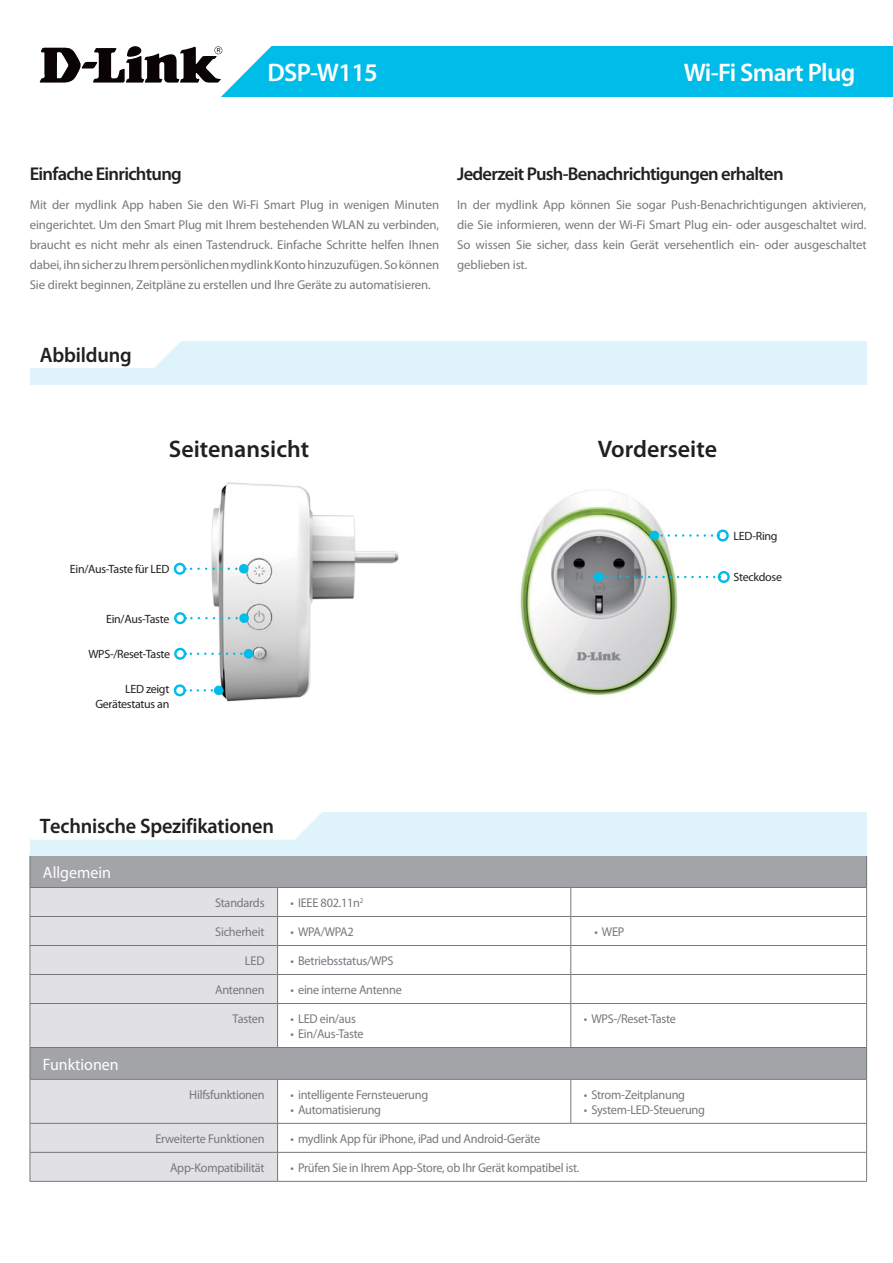
<style>
.page{position:relative;width:893px;height:1263px;background:#fff}
.page>*{position:absolute;margin:0;border:0;box-sizing:border-box;transform-origin:0 0}
.Product_Name__Conten{font:600 25.5px "Myriad Pro";letter-spacing:-.025em;color:#fff}
.Heading_3__No_ToC{font:600 24px "Myriad Pro";color:#231f20}
.Spec_Title{font:600 21px "Myriad Pro";letter-spacing:-.01em;color:#231f20}
.Description_Topic{font:600 18.6px "Myriad Pro";letter-spacing:-.04em;color:#231f20}
.Spec_Section_Header{font:16.5px "Myriad Pro";color:#fff}
.Description_Text{font:12.9px/20px "Myriad Pro";letter-spacing:-.01em;color:#75797d;text-align:justify}
.Spec_Category{font:12.75px "Myriad Pro";letter-spacing:-.02em;color:#75797d}
.t1{font:12px/14.4px "Myriad Pro";letter-spacing:-.025em;color:#231f20;text-align:right}
</style>
<div class="page">
<svg style="left:31px;top:856px;width:835px;height:223px"></svg>
<svg style="left:31px;top:888px;width:247px;height:293px;background:#dad9db"></svg>
<hr style="left:866px;top:856px;width:1px;height:31px;background:#6c7476">
<hr style="left:866px;top:1048px;width:1px;height:31px;background:#6c7476">
<svg style="left:866px;top:1124px;width:1px;height:57px"></svg>
<hr style="left:278px;top:887px;width:293px;height:1px;background:#75797d">
<hr style="left:571px;top:1003px;width:296px;height:1px;background:#75797d">
<hr style="left:278px;top:1003px;width:293px;height:1px;background:#75797d">
<hr style="left:278px;top:1123px;width:293px;height:1px;background:#75797d">
<hr style="left:571px;top:1123px;width:296px;height:1px;background:#75797d">
<hr style="left:278px;top:1152px;width:293px;height:1px;background:#75797d">
<svg style="left:277px;top:1124px;width:1px;height:57px"></svg>
<hr style="left:571px;top:1152px;width:296px;height:1px;background:#75797d">
<hr style="left:30px;top:1048px;width:1px;height:31px;background:#6c7476">
<hr style="left:30px;top:856px;width:1px;height:31px;background:#6c7476">
<hr style="left:278px;top:974px;width:293px;height:1px;background:#75797d">
<hr style="left:30px;top:916px;width:248px;height:1px;background:#75797d">
<hr style="left:30px;top:945px;width:248px;height:1px;background:#75797d">
<hr style="left:30px;top:974px;width:248px;height:1px;background:#75797d">
<hr style="left:30px;top:1004px;width:1px;height:43px;background:#75797d">
<hr style="left:30px;top:1181px;width:248px;height:1px;background:#75797d">
<hr style="left:278px;top:1181px;width:293px;height:1px;background:#75797d">
<hr style="left:571px;top:1181px;width:296px;height:1px;background:#75797d">
<hr style="left:571px;top:887px;width:296px;height:1px;background:#75797d">
<hr style="left:571px;top:974px;width:296px;height:1px;background:#75797d">
<svg style="left:866px;top:888px;width:1px;height:115px"></svg>
<hr style="left:866px;top:1004px;width:1px;height:43px;background:#75797d">
<hr style="left:30px;top:1003px;width:248px;height:1px;background:#75797d">
<hr style="left:30px;top:1047px;width:248px;height:1px;background:#75797d">
<hr style="left:278px;top:1047px;width:293px;height:1px;background:#75797d">
<hr style="left:571px;top:1047px;width:296px;height:1px;background:#6c7476">
<svg style="left:571px;top:888px;width:1px;height:115px"></svg>
<hr style="left:277px;top:1004px;width:1px;height:43px;background:#75797d">
<hr style="left:571px;top:1004px;width:1px;height:43px;background:#75797d">
<hr style="left:278px;top:916px;width:293px;height:1px;background:#75797d">
<hr style="left:571px;top:916px;width:296px;height:1px;background:#75797d">
<hr style="left:278px;top:945px;width:293px;height:1px;background:#75797d">
<hr style="left:571px;top:945px;width:296px;height:1px;background:#75797d">
<hr style="left:571px;top:1079px;width:296px;height:1px;background:#75797d">
<hr style="left:866px;top:1079px;width:1px;height:44px;background:#75797d">
<hr style="left:278px;top:1079px;width:293px;height:1px;background:#75797d">
<hr style="left:571px;top:1079px;width:1px;height:44px;background:#75797d">
<hr style="left:30px;top:887px;width:248px;height:1px;background:#75797d">
<svg style="left:30px;top:888px;width:1px;height:115px"></svg>
<hr style="left:30px;top:1079px;width:248px;height:1px;background:#75797d">
<hr style="left:30px;top:1079px;width:1px;height:44px;background:#75797d">
<hr style="left:30px;top:1123px;width:248px;height:1px;background:#75797d">
<svg style="left:277px;top:888px;width:1px;height:115px"></svg>
<hr style="left:277px;top:1079px;width:1px;height:44px;background:#75797d">
<hr style="left:30px;top:1152px;width:248px;height:1px;background:#75797d">
<svg style="left:30px;top:1123px;width:1px;height:58px"></svg>
<div style="left:30px;top:812px;width:837px;height:44px;background:#dff3fa"></div>
<svg style="left:30px;top:812px;width:292px;height:28px;background:#fdfefe"></svg>
<div style="left:30px;top:341px;width:837px;height:44px;background:#dff3fa"></div>
<svg style="left:30px;top:341px;width:151px;height:27px;background:#fcfdfe"></svg>
<img style="left:198px;top:482px;width:201px;height:220px">
<svg style="left:186px;top:653px;width:55px;height:2px"></svg>
<div style="left:244px;top:649px;width:9px;height:9px;background:#00bce8;border-radius:50%"></div>
<div style="left:174px;top:648px;width:12px;height:12px;border:2px solid #00bce8;border-radius:50%"></div>
<svg style="left:186px;top:617px;width:51px;height:2px"></svg>
<div style="left:239px;top:613px;width:10px;height:10px;background:#00bce8;border-radius:50%"></div>
<div style="left:174px;top:612px;width:12px;height:12px;border:2px solid #00bce8;border-radius:50%"></div>
<svg style="left:186px;top:567px;width:50px;height:3px"></svg>
<div style="left:239px;top:564px;width:10px;height:9px;background:#00bce8;border-radius:50%"></div>
<div style="left:174px;top:563px;width:12px;height:12px;border:2px solid #00bce8;border-radius:50%"></div>
<svg style="left:186px;top:689px;width:26px;height:3px"></svg>
<div style="left:214px;top:686px;width:9px;height:9px;background:#00bce8;border-radius:50%"></div>
<div style="left:174px;top:684px;width:12px;height:12px;border:2px solid #00bce8;border-radius:50%"></div>
<img style="left:520px;top:490px;width:173px;height:206px">
<svg style="left:606px;top:576px;width:112px;height:2px"></svg>
<div style="left:594px;top:572px;width:9px;height:10px;background:#00bce8;border-radius:50%"></div>
<div style="left:718px;top:571px;width:12px;height:12px;border:2px solid #00bce8;border-radius:50%"></div>
<svg style="left:661px;top:534px;width:56px;height:3px"></svg>
<div style="left:650px;top:531px;width:9px;height:9px;background:#00bce8;border-radius:50%"></div>
<div style="left:717px;top:529px;width:12px;height:12px;border:2px solid #00bce8;border-radius:50%"></div>
<div style="left:210px;top:46px;width:683px;height:51px;background:#00bce8"></div>
<svg style="left:39px;top:46px;width:233px;height:51px"></svg>
<p class="Product_Name__Conten" style="left:268px;top:56px;width:112px">DSP-W115</p>
<p class="Product_Name__Conten" style="left:684px;top:56px;width:173px">Wi-Fi Smart Plug</p>
<p class="Description_Topic" style="left:30px;top:162px;width:154px">Einfache Einrichtung</p>
<p class="Description_Text" style="left:30px;top:195px;width:411px">Mit der mydlink App haben Sie den Wi-Fi Smart Plug in wenigen Minuten eingerichtet. Um den Smart Plug mit Ihrem bestehenden WLAN zu verbinden, braucht es nicht mehr als einen Tastendruck. Einfache Schritte helfen Ihnen dabei, ihn sicher zu Ihrem persönlichen mydlink Konto hinzuzufügen. So können Sie direkt beginnen, Zeitpläne zu erstellen und Ihre Geräte zu automatisieren.</p>
<p class="Description_Topic" style="left:457px;top:162px;width:328px">Jederzeit Push-Benachrichtigungen erhalten</p>
<p class="Description_Text" style="left:457px;top:195px;width:411px">In der mydlink App können Sie sogar Push-Benachrichtigungen aktivieren, die Sie informieren, wenn der Wi-Fi Smart Plug ein- oder ausgeschaltet wird.<br>So wissen Sie sicher, dass kein Gerät versehentlich ein- oder ausgeschaltet geblieben ist.</p>
<p class="Spec_Title" style="left:40px;top:341px;width:93px">Abbildung</p>
<p class="Heading_3__No_ToC" style="left:169px;top:433px;width:142px">Seitenansicht</p>
<p class="Heading_3__No_ToC" style="left:598px;top:433px;width:121px">Vorderseite</p>
<p class="t1" style="left:70px;top:562px;width:101px">Ein/Aus-Taste für LED</p>
<p class="t1" style="left:106px;top:611px;width:65px">Ein/Aus-Taste</p>
<p class="t1" style="left:88px;top:646px;width:83px">WPS-/Reset-Taste</p>
<p class="t1" style="left:95px;top:682px;width:75px">LED zeigt<br>Gerätestatus an</p>
<p class="t1" style="left:733px;top:529px;width:46px">LED-Ring</p>
<p class="t1" style="left:733px;top:569px;width:50px">Steckdose</p>
<p class="Spec_Title" style="left:40px;top:812px;width:236px">Technische Spezifikationen</p>
<p class="Spec_Section_Header" style="left:43px;top:862px;width:69px">Allgemein</p>
<p class="Spec_Section_Header" style="left:43px;top:1054px;width:77px">Funktionen</p>
<p class="Spec_Category" style="left:215px;top:895px;width:51px">Standards</p>
<p class="Spec_Category" style="left:291px;top:895px;width:74px">• IEEE 802.11n<sup>2</sup></p>
<p class="Spec_Category" style="left:215px;top:924px;width:51px">Sicherheit</p>
<p class="Spec_Category" style="left:291px;top:924px;width:65px">• WPA/WPA2</p>
<p class="Spec_Category" style="left:594px;top:924px;width:32px">• WEP</p>
<p class="Spec_Category" style="left:245px;top:953px;width:21px">LED</p>
<p class="Spec_Category" style="left:291px;top:953px;width:105px">• Betriebsstatus/WPS</p>
<p class="Spec_Category" style="left:215px;top:982px;width:51px">Antennen</p>
<p class="Spec_Category" style="left:291px;top:982px;width:113px">• eine interne Antenne</p>
<p class="Spec_Category" style="left:233px;top:1011px;width:33px">Tasten</p>
<p class="Spec_Category" style="left:291px;top:1011px;width:67px">• LED ein/aus</p>
<p class="Spec_Category" style="left:291px;top:1026px;width:75px">• Ein/Aus-Taste</p>
<p class="Spec_Category" style="left:584px;top:1011px;width:94px">• WPS-/Reset-Taste</p>
<p class="Spec_Category" style="left:189px;top:1086px;width:77px">Hilfsfunktionen</p>
<p class="Spec_Category" style="left:291px;top:1086px;width:139px">• intelligente Fernsteuerung</p>
<p class="Spec_Category" style="left:291px;top:1101px;width:92px">• Automatisierung</p>
<p class="Spec_Category" style="left:584px;top:1086px;width:103px">• Strom-Zeitplanung</p>
<p class="Spec_Category" style="left:584px;top:1101px;width:123px">• System-LED-Steuerung</p>
<p class="Spec_Category" style="left:155px;top:1130px;width:111px">Erweiterte Funktionen</p>
<p class="Spec_Category" style="left:291px;top:1130px;width:251px">• mydlink App für iPhone, iPad und Android-Geräte</p>
<p class="Spec_Category" style="left:170px;top:1159px;width:96px">App-Kompatibilität</p>
<p class="Spec_Category" style="left:291px;top:1159px;width:290px">• Prüfen Sie in Ihrem App-Store, ob Ihr Gerät kompatibel ist.</p>
</div>
